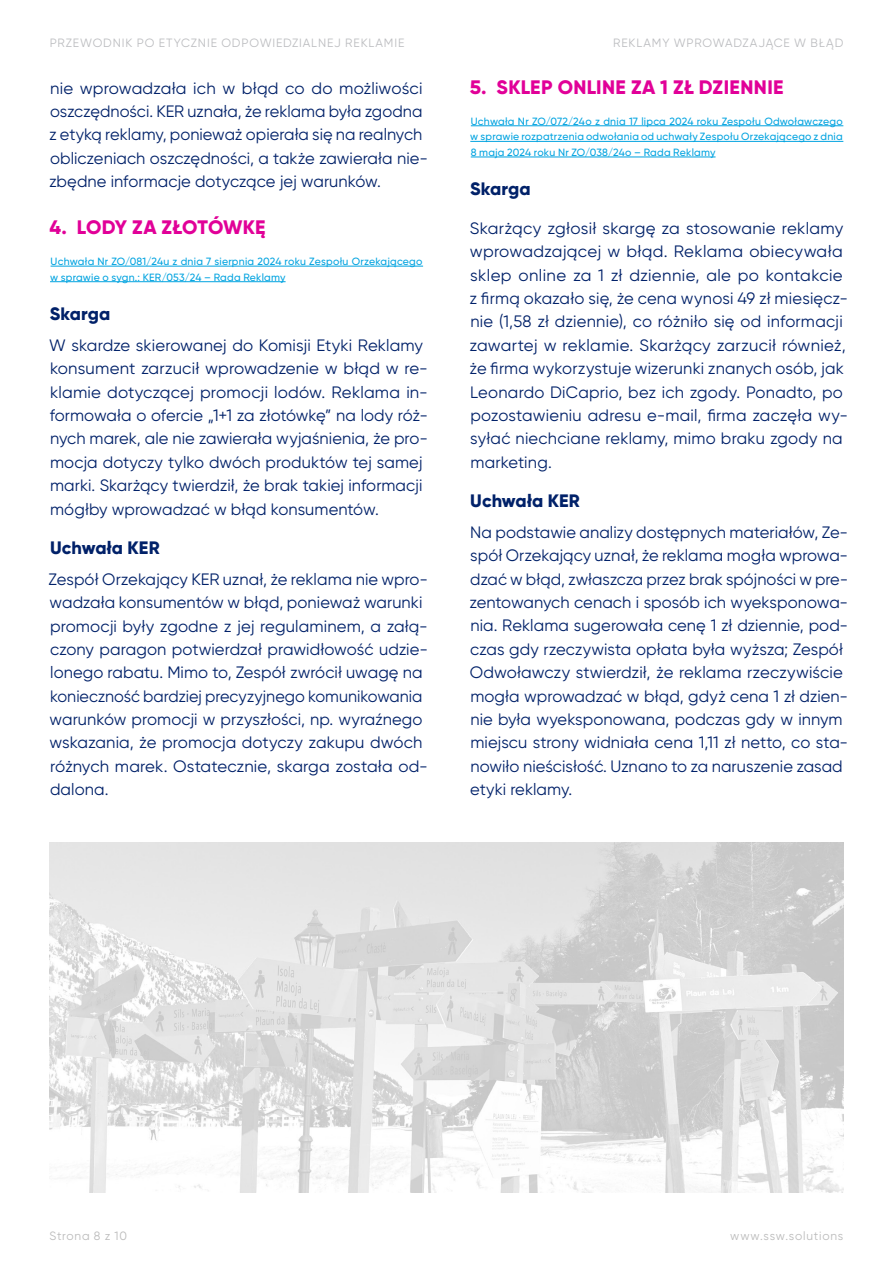
<style>
.page{position:relative;width:893px;height:1263px;background:#fff}
.page>*{position:absolute;margin:0;border:0;box-sizing:border-box;transform-origin:0 0}
.t1{font:800 19.5px "Gilroy";letter-spacing:.02em;color:#e10098}
.t2{font:800 19.5px "Gilroy";letter-spacing:-.005em;color:#e10098}
.t3{font:800 18px "Gilroy";letter-spacing:.005em;color:#012169}
.t4{font:16.5px/23.4px "Gilroy";letter-spacing:.005em;color:#012169}
.t5{font:12px "Gilroy";letter-spacing:.07em;color:#bcbdc0}
.t6{font:12px "Gilroy";letter-spacing:.06em;color:#bbb}
.t7{font:500 10.5px/15.6px "Gilroy";letter-spacing:.02em;color:#00a3e0}
</style>
<div class="page">
<hr style="left:51px;top:266px;width:372px;height:1px;background:#00a3e0">
<hr style="left:50px;top:281px;width:236px;height:1px;background:#00a3e0">
<hr style="left:471px;top:126px;width:372px;height:1px;background:#00a3e0">
<hr style="left:470px;top:141px;width:373px;height:1px;background:#00a3e0">
<hr style="left:471px;top:157px;width:245px;height:1px;background:#00a3e0">
<img style="left:50px;top:842px;width:793px;height:351px">
<p class="t5" style="left:50px;top:35px;width:356px">Przewodnik po etycznie odpowiedzialnej reklamie</p>
<p class="t5" style="left:613px;top:35px;width:232px">Reklamy wprowadzające w błąd</p>
<p class="t4" style="left:50px;top:76px;width:374px">nie wprowadzała ich w błąd co do możliwości oszczędności. KER</p>
<p class="t1" style="left:470px;top:74px;width:315px">5. SKLEP ONLINE ZA 1 ZŁ DZIENNIE</p>
<p class="t7" style="left:470px;top:113px;width:374px;text-align:justify">Uchwała Nr ZO/072/24o z dnia 17 lipca 2024 roku Zespołu Odwoławczego w sprawie rozpatrzenia odwołania od uchwały Zespołu Orzekającego z dnia 8 maja 2024 roku Nr ZO/038/24o – Rada Reklamy</p>
<p class="t3" style="left:470px;top:177px;width:62px">Skarga</p>
<p class="t4" style="left:469px;top:216px;width:380px">Skarżący zgłosił skargę za stosowanie reklamy wprowadzającej w błąd. Reklama obiecywała sklep online za 1 zł dziennie, ale po kontakcie z firmą okazało się, że cena wynosi 49 zł miesięcz&shy;nie (1,58 zł dziennie), co różniło się od informacji zawartej w reklamie. Skarżący zarzucił również, że firma wykorzystuje wizerunki znanych osób, jak Leonardo DiCaprio, bez ich zgody. Ponadto, po pozostawieniu adresu e-mail, firma zaczęła wy&shy;syłać niechciane reklamy, mimo braku zgody na marketing.</p>
<p class="t3" style="left:470px;top:489px;width:111px">Uchwała KER</p>
<p class="t4" style="left:469px;top:520px;width:380px">N a podstawie analizy dostępnych materiałów, Ze&shy;spół Orzekający uznał, że reklama mogła wprowa&shy;dzać w błąd, zwłaszcza przez brak spójności w pre&shy;zentowanych cenach i sposób ich wyeksponowa&shy;nia. Reklama sugerowała cenę 1 zł dziennie, pod&shy;czas gdy rzeczywista opłata była wyższa; Zespół Odwoławczy stwierdził, że reklama rzeczywiście mogła wprowadzać w błąd, gdyż cena 1 zł dzien&shy;nie była wyeksponowana, podczas gdy w innym miejscu strony widniała cena 1,11 zł netto, co sta&shy;nowiło nieścisłość. Uznano to za naruszenie zasad etyki reklamy.</p>
<p class="t4" style="left:49px;top:99px;width:380px;text-indent:138px">uznała, że reklama była zgodna z etyką reklamy, ponieważ opierała się na realnych obliczeniach oszczędności, a także zawierała nie&shy;zbędne informacje dotyczące jej warunków.</p>
<p class="t2" style="left:50px;top:215px;width:217px">4. LODY ZA ZŁOTÓWKĘ</p>
<p class="t7" style="left:50px;top:253px;width:374px">Uchwała Nr ZO/081/24u z dnia 7 sierpnia 2024 roku Zespołu Orzekającego w sprawie o sygn.: KER/053/24 – Rada Reklamy</p>
<p class="t3" style="left:50px;top:302px;width:62px">Skarga</p>
<p class="t4" style="left:49px;top:333px;width:380px">W skardze skierowanej do Komisji Etyki Reklamy konsument zarzucił wprowadzenie w błąd w re&shy;klamie dotyczącej promocji lodów. Reklama in&shy;formowała o ofercie „1+1 za złotówkę” na lody róż&shy;nych marek, ale nie zawierała wyjaśnienia, że pro&shy;mocja dotyczy tylko dwóch produktów tej samej marki. Skarżący twierdził, że brak takiej informacji mógłby wprowadzać w błąd konsumentów.</p>
<p class="t3" style="left:50px;top:536px;width:111px">Uchwała KER</p>
<p class="t4" style="left:49px;top:567px;width:153px">Zespół Orzekający KER</p>
<p class="t4" style="left:50px;top:567px;width:380px;text-indent:173px">uznał, że reklama nie wpro&shy;wadzała konsumentów w błąd, ponieważ warunki promocji były zgodne z jej regulaminem, a załą&shy;czony paragon potwierdzał prawidłowość udzie&shy;lonego rabatu. M imo to, Zespół zwrócił uwagę na konieczność bardziej precyzyjnego komunikowania warunków promocji w przyszłości, np. wyraźnego wskazania, że promocja dotyczy zakupu dwóch różnych marek. Ostatecznie, skarga została od&shy;dalona.</p>
<p class="t6" style="left:50px;top:1228px;width:79px">Strona 8 z 10</p>
<p class="t6" style="left:730px;top:1228px;width:115px">www.ssw.solutions</p>
</div>
